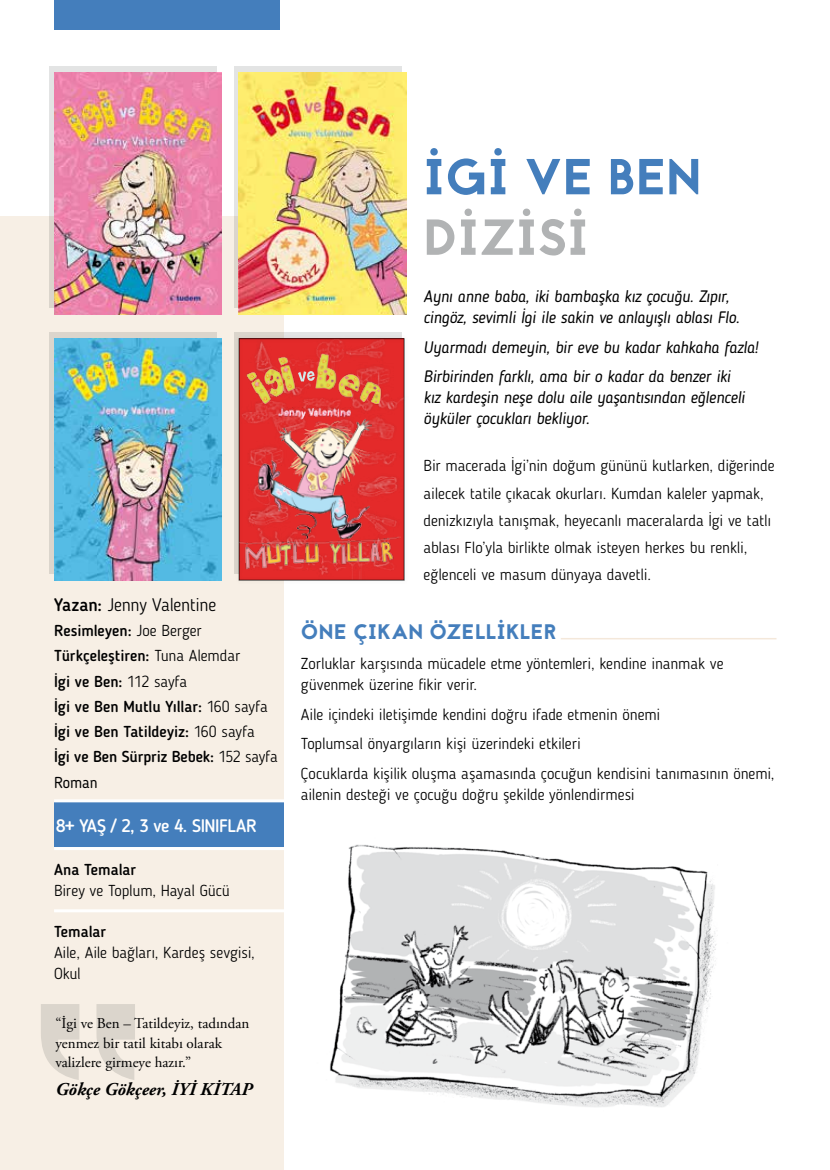
<style>
.page{position:relative;width:830px;height:1170px;background:#fff}
.page>*{position:absolute;margin:0;border:0;box-sizing:border-box;transform-origin:0 0}
.t1{font:50.4px "Jaapokki";color:#447ebc}
.t2{font:50.4px "Jaapokki";color:#b1b3b4}
.t3{font:21px "Jaapokki";letter-spacing:.005em;color:#447ebc}
.t4{font:500 18px "Blogger Sans";letter-spacing:-.03em;color:#fff}
.t5{font:italic 700 18px "Adobe Garamond Pro";color:#000}
.t6{font:300 18px "Blogger Sans";letter-spacing:-.015em;color:#000}
.t7{font:italic 16.5px/21px "Blogger Sans";letter-spacing:-.015em;color:#000}
.t8{font:300 15.75px/27.3px "Blogger Sans";letter-spacing:-.005em;color:#000}
.t9{font:500 15.75px/25.2px "Blogger Sans";color:#000}
.t10{font:15px/19.5px "Adobe Garamond Pro";color:#000}
.s1{font-weight:500}
.s2{font-weight:300}
.s3{font-weight:400}
</style>
<div class="page">
<div style="left:0;top:216px;width:283px;height:953px;background:#f7efe5"></div>
<img style="left:330px;top:844px;width:387px;height:263px">
<div style="left:54px;top:802px;width:229px;height:45px;background:#447ebc"></div>
<div style="left:49px;top:66px;width:167px;height:242px;background:linear-gradient(to bottom,#e6e9ec,#dad4ca)"></div>
<div style="left:233px;top:66px;width:168px;height:242px;background:linear-gradient(to bottom,#e6e9ec,#dad4ca)"></div>
<div style="left:49px;top:332px;width:167px;height:242px;background:#dbd5cc"></div>
<img style="left:54px;top:72px;width:167px;height:242px">
<img style="left:239px;top:72px;width:167px;height:242px">
<img style="left:54px;top:338px;width:168px;height:242px">
<hr style="left:54px;top:799px;width:230px;height:3px;background:#fff">
<hr style="left:54px;top:847px;width:230px;height:3px;background:#fff">
<hr style="left:54px;top:909px;width:230px;height:3px;background:#fff">
<svg style="left:41px;top:1004px;width:94px;height:75px"></svg>
<div style="left:54px;top:0;width:225px;height:30px;background:#447ebc"></div>
<div style="left:234px;top:334px;width:174px;height:251px;background:#000;opacity:.45"></div>
<img style="left:241px;top:340px;width:161px;height:238px">
<img style="left:278px;top:413px;width:73px;height:6px">
<img style="left:242px;top:353px;width:148px;height:60px">
<svg style="left:298px;top:371px;width:17px;height:10px"></svg>
<img style="left:257px;top:419px;width:114px;height:117px">
<img style="left:239px;top:536px;width:161px;height:34px">
<hr style="left:560px;top:638px;width:216px;height:1px;background:#f4e8da">
<p class="t6" style="left:54px;top:593px;width:164px"><span class="s1">Yazan:</span> Jenny Valentine</p>
<p class="t9" style="left:54px;top:618px;width:225px">Resimleyen: <span class="s2">Joe Berger<br></span>Türkçeleştiren: <span class="s2">Tuna Alemdar<br></span>İgi ve Ben: <span class="s2">112 sayfa<br></span>İgi ve Ben Mutlu Yıllar: <span class="s2">160 sayfa<br></span>İgi ve Ben Tatildeyiz: <span class="s2">160 sayfa<br></span>İgi ve Ben Sürpriz Bebek: <span class="s2">152 sayfa<br></span><span class="s3">Roman</span></p>
<p class="t4" style="left:56px;top:814px;width:202px">8+ YAŞ / 2, 3 ve 4. SINIFLAR</p>
<p class="t9" style="left:54px;top:856px;width:84px">Ana Temalar</p>
<p class="t8" style="left:54px;top:877px;width:177px">Birey ve Toplum, Hayal Gücü</p>
<p class="t9" style="left:54px;top:919px;width:54px">Temalar</p>
<p class="t8" style="left:54px;top:942px;width:202px;line-height:21px">Aile, Aile bağları, Kardeş sevgisi,<br>Okul</p>
<p class="t10" style="left:55px;top:1014px;width:195px">“İgi ve Ben – Tatildeyiz, tadından yenmez bir tatil kitabı olarak valizlere girmeye hazır.”</p>
<p class="t5" style="left:55px;top:1078px;width:169px">Gökçe Gökçeer, İyi Kitap</p>
<h1 class="t1" style="left:423px;top:142px;width:279px">İGİ VE BEN</h1>
<h1 class="t2" style="left:423px;top:202px;width:166px">DİZİSİ</h1>
<p class="t7" style="left:423px;top:286px;width:317px">Aynı anne baba, iki bambaşka kız çocuğu. Zıpır, cingöz, sevimli İgi ile sakin ve anlayışlı ablası Flo.</p>
<p class="t7" style="left:423px;top:332px;width:336px;line-height:29.5px">Uyarmadı demeyin, bir eve bu kadar kahkaha fazla!<br>Birbirinden farklı, ama bir o kadar da benzer iki</p>
<p class="t7" style="left:423px;top:387px;width:322px">kız kardeşin neşe dolu aile yaşantısından eğlenceli öyküler çocukları bekliyor.</p>
<p class="t8" style="left:423px;top:452px;width:352px">Bir macerada İgi’nin doğum gününü kutlarken, diğerinde ailecek tatile çıkacak okurları. Kumdan kaleler yapmak, denizkızıyla tanışmak, heyecanlı maceralarda İgi ve tatlı ablası Flo’yla birlikte olmak isteyen herkes bu renkli, eğlenceli ve masum dünyaya davetli.</p>
<h2 class="t3" style="left:301px;top:617px;width:257px">ÖNE ÇIKAN ÖZELLİKLER</h2>
<p class="t8" style="left:301px;top:653px;width:424px;line-height:21px">Zorluklar karşısında mücadele etme yöntemleri, kendine inanmak ve güvenmek üzerine fikir verir.</p>
<p class="t8" style="left:301px;top:699px;width:475px;line-height:29.5px">Aile içindeki iletişimde kendini doğru ifade etmenin önemi<br>Toplumsal önyargıların kişi üzerindeki etkileri<br>Çocuklarda kişilik oluşma aşamasında çocuğun kendisini tanımasının önemi,</p>
<p class="t8" style="left:301px;top:780px;width:335px">ailenin desteği ve çocuğu doğru şekilde yönlendirmesi</p>
</div>
